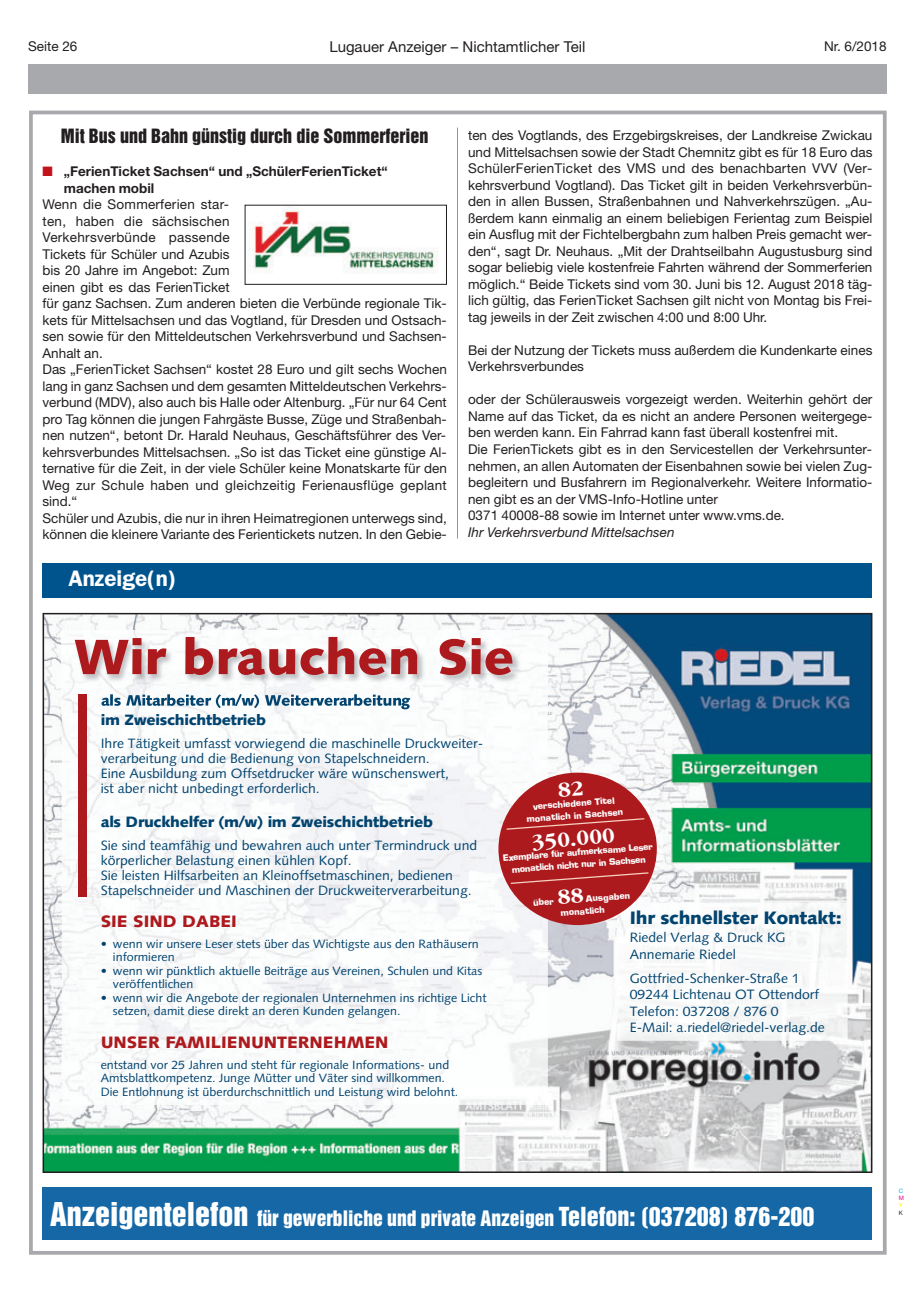
<style>
.page{position:relative;width:915px;height:1293px;background:#fff}
.page>*{position:absolute;margin:0;border:0;box-sizing:border-box;transform-origin:0 0}
.t1{font:900 49.5px "Syntax";color:#ad1a1e;scale:1.04 1}
.t2{font:600 22.5px "Franklin Gothic";color:#fff}
.t3{font:700 22.05px "Garamond";color:#fff;scale:1.04 1}
.t4{font:19.5px "Helvetica Inserat";color:#fff}
.t5{font:18px "Helvetica Inserat";color:#231f20}
.t6{font:900 18px "Syntax";letter-spacing:-.015em;color:#02446f;scale:1.04 1}
.t7{font:900 16.5px "Syntax";color:#ad1a1e;scale:1.04 1}
.t8{font:900 15px "Syntax";letter-spacing:-.02em;color:#02446f;scale:1.04 1}
.t9{font:15px "Helvetica Neue";color:#231f20}
.t10{font:13.5px/16.5px "Helvetica Neue";color:#231f20}
.t11{font:13.5px/15px "Syntax";color:#02446f;scale:1.04 1}
.t12{font:700 13.5px/16.5px "Helvetica Neue";color:#231f20}
.t13{font:italic 13.5px "Helvetica Neue";color:#231f20}
.t14{font:12px/13.5px "Syntax";color:#02446f;scale:1.04 1}
.t15{font:700 8.7px/12.3px "Eurostile";color:#fff;text-align:center;scale:1.04 1}
.t16{font:6px "Helvetica Neue";color:#00aeef}
.t17{font:6px "Helvetica Neue";color:#ed028c}
.t18{font:6px "Helvetica Neue";color:#fff101}
.t19{font:6px "Helvetica Neue";color:#231f20}
.s1{color:#c4121a}
.s2{font-size:30px}
.s3{font-size:24px}
</style>
<div class="page">
<div style="left:29px;top:111px;width:857px;height:1143px;border:4px solid #a8a9ad"></div>
<div style="left:28px;top:64px;width:858px;height:30px;background:#a8a9ad"></div>
<img style="left:46px;top:616px;width:823px;height:554px">
<img style="left:500px;top:774px;width:47px;height:144px">
<img style="left:617px;top:902px;width:230px;height:138px">
<img style="left:56px;top:619px;width:544px;height:94px">
<img style="left:62px;top:630px;width:485px;height:83px">
<img style="left:101px;top:694px;width:125px;height:14px">
<div style="left:78px;top:695px;width:9px;height:202px;background:#ad1a1e"></div>
<img style="left:547px;top:767px;width:116px;height:158px">
<img style="left:617px;top:904px;width:21px;height:13px">
<div style="left:498px;top:772px;width:158px;height:153px;background:#ad1a1e;border-radius:50%"></div>
<svg style="left:506px;top:818px;width:138px;height:12px"></svg>
<div style="left:43px;top:563px;width:829px;height:34px;background:#00548e"></div>
<img style="left:249px;top:207px;width:189px;height:67px">
<div style="left:244px;top:205px;width:202px;height:80px;border:1px solid #231f20"></div>
<hr style="left:457px;top:128px;width:1px;height:410px;background:#939598">
<div style="left:43px;top:1187px;width:829px;height:52px;background:#1567a6"></div>
<svg style="left:510px;top:872px;width:138px;height:32px"></svg>
<p class="t10" style="left:28px;top:39px;width:51px">Seite 26</p>
<p class="t9" style="left:329px;top:41px;width:257px">Lugauer Anzeiger – Nichtamtlicher Teil</p>
<p class="t10" style="left:823px;top:39px;width:64px">Nr. 6/2018</p>
<h3 class="t5" style="left:61px;top:129px;width:369px">Mit Bus und Bahn günstig durch die Sommerferien</h3>
<p class="t12" style="left:64px;top:164px;width:325px;text-indent:-21px"><span class="s1">■</span> „FerienTicket Sachsen“ und „SchülerFerienTicket“ machen mobil</p>
<p class="t10" style="left:43px;top:197px;width:405px">Wenn die Sommerferien star-<br>ten, haben die sächsischen<br>Verkehrsverbünde passende<br>Tickets für Schüler und Azubis<br>bis 20 Jahre im Angebot: Zum<br>einen gibt es das FerienTicket<br>für ganz Sachsen. Zum anderen bieten die Verbünde regionale Tik&shy;kets für Mittelsachsen und das Vogtland, für Dresden und Ostsach&shy;sen sowie für den Mitteldeutschen Verkehrsverbund und Sachsen-Anhalt an.<br>Das „FerienTicket Sachsen“ kostet 28 Euro und gilt sechs Wochen lang in ganz Sachsen und dem gesamten Mitteldeutschen Verkehrs&shy;verbund (MDV), also auch bis Halle oder Altenburg. „Für nur 64 Cent pro Tag können die jungen Fahrgäste Busse, Züge und Straßenbah&shy;nen nutzen“, betont Dr. Harald Neuhaus, Geschäftsführer des Ver&shy;kehrsverbundes Mittelsachsen. „So ist das Ticket eine günstige Al&shy;ternative für die Zeit, in der viele Schüler keine Monatskarte für den Weg zur Schule haben und gleichzeitig Ferienausflüge geplant sind.“<br>Schüler und Azubis, die nur in ihren Heimatregionen unterwegs sind, können die kleinere Variante des Ferientickets nutzen. In den Gebie-</p>
<h2 class="t2" style="left:68px;top:571px;width:109px">Anzeige(n)</h2>
<p class="t10" style="left:468px;top:129px;width:405px;text-align:justify">ten des Vogtlands, des Erzgebirgskreises, der Landkreise Zwickau und Mittelsachsen sowie der Stadt Chemnitz gibt es für 18 Euro das SchülerFerienTicket des VMS und des benachbarten VVV (Ver&shy;kehrsverbund Vogtland). Das Ticket gilt in beiden Verkehrsverbün&shy;den in allen Bussen, Straßenbahnen und Nahverkehrszügen. „Au&shy;ßerdem kann einmalig an einem beliebigen Ferientag zum Beispiel ein Ausflug mit der Fichtelbergbahn zum halben Preis gemacht wer&shy;den“, sagt Dr. Neuhaus. „Mit der Drahtseilbahn Augustusburg sind sogar beliebig viele kostenfreie Fahrten während der Sommerferien möglich.“ Beide Tickets sind vom 30. Juni bis 12. August 2018 täg&shy;lich gültig, das FerienTicket Sachsen gilt nicht von Montag bis Frei&shy;tag jeweils in der Zeit zwischen 4:00 und 8:00 Uhr.</p>
<p class="t10" style="left:468px;top:343px;width:405px">Bei der Nutzung der Tickets muss außerdem die Kundenkarte eines<br>Verkehrsverbundes</p>
<p class="t10" style="left:468px;top:393px;width:405px">oder der Schülerausweis vorgezeigt werden. Weiterhin gehört der Name auf das Ticket, da es nicht an andere Personen weitergege&shy;ben werden kann. Ein Fahrrad kann fast überall kostenfrei mit.<br>Die FerienTickets gibt es in den Servicestellen der Verkehrsunter&shy;nehmen, an allen Automaten der Eisenbahnen sowie bei vielen Zug&shy;begleitern und Busfahrern im Regionalverkehr. Weitere Informatio&shy;nen gibt es an der VMS-Info-Hotline unter<br>0371 40008-88 sowie im Internet unter www.vms.de.</p>
<p class="t13" style="left:468px;top:527px;width:208px">Ihr Verkehrsverbund Mittelsachsen</p>
<h1 class="t1" style="left:74px;top:637px;width:425px">Wir brauchen Sie</h1>
<p class="t8" style="left:101px;top:714px;width:161px">im Zweischichtbetrieb</p>
<p class="t11" style="left:101px;top:736px;width:369px">Ihre Tätigkeit umfasst vorwiegend die maschinelle Druckweiter&shy;verarbeitung und die Bedienung von Stapelschneidern.<br>Eine Ausbildung zum Offsetdrucker wäre wünschenswert,<br>ist aber nicht unbedingt erforderlich.</p>
<p class="t8" style="left:101px;top:816px;width:321px">als Druckhelfer (m/w) im Zweischichtbetrieb</p>
<p class="t11" style="left:101px;top:838px;width:363px">Sie sind teamfähig und bewahren auch unter Termindruck und körperlicher Belastung einen kühlen Kopf.<br>Sie leisten Hilfsarbeiten an Kleinoffsetmaschinen, bedienen Stapelschneider und Maschinen der Druckweiterverarbeitung.</p>
<p class="t7" style="left:101px;top:914px;width:132px">SIE SIND DABEI</p>
<p class="t14" style="left:113px;top:938px;width:353px;text-indent:-12px">• wenn wir unsere Leser stets über das Wichtigste aus den Rathäusern informieren</p>
<p class="t14" style="left:113px;top:965px;width:356px;text-indent:-12px">• wenn wir pünktlich aktuelle Beiträge aus Vereinen, Schulen und Kitas veröffentlichen</p>
<p class="t14" style="left:113px;top:992px;width:360px;text-indent:-12px">• wenn wir die Angebote der regionalen Unternehmen ins richtige Licht setzen, damit diese direkt an deren Kunden gelangen.</p>
<p class="t7" style="left:101px;top:1035px;width:278px">UNSER FAMILIENUNTERNEHMEN</p>
<p class="t14" style="left:101px;top:1059px;width:345px">entstand vor 25 Jahren und steht für regionale Informations- und<br>Amtsblattkompetenz. Junge Mütter und Väter sind willkommen.<br>Die Entlohnung ist überdurchschnittlich und Leistung wird belohnt.</p>
<p class="t15" style="left:525px;top:801px;width:95px;rotate:-4deg">verschiedene Titel monatlich in Sachsen</p>
<p class="t15" style="left:502px;top:852px;width:146px;rotate:-4deg">Exemplare für aufmerksame Leser monatlich nicht nur in Sachsen</p>
<p class="t15" style="left:532px;top:897px;width:21px;rotate:-4deg">über</p>
<p class="t15" style="left:559px;top:895px;width:69px;text-align:left;text-indent:26px;rotate:-4deg">Ausgaben monatlich</p>
<h3 class="t3" style="left:531px;top:833px;width:82px;rotate:-4deg">350.000</h3>
<h3 class="t6" style="left:629px;top:910px;width:205px">Ihr schnellster Kontakt:</h3>
<p class="t11" style="left:629px;top:930px;width:151px;line-height:16.4px">Riedel Verlag &amp; Druck KG<br>Annemarie Riedel</p>
<p class="t11" style="left:629px;top:971px;width:189px;line-height:16.4px">Gottfried-Schenker-Straße 1<br>09244 Lichtenau OT Ottendorf<br>Telefon: 037208 / 876 0<br>E-Mail: a.riedel@riedel-verlag.de</p>
<h3 class="t4" style="left:50px;top:1210px;width:765px"><span class="s2">Anzeigentelefon</span> für gewerbliche und private Anzeigen <span class="s3">Telefon: (037208) 876-200</span></h3>
<p class="t16" style="left:898px;top:1188px;width:6px">C</p>
<p class="t17" style="left:898px;top:1196px;width:7px">M</p>
<p class="t18" style="left:898px;top:1203px;width:5px">Y</p>
<p class="t19" style="left:898px;top:1210px;width:6px">K</p>
</div>
